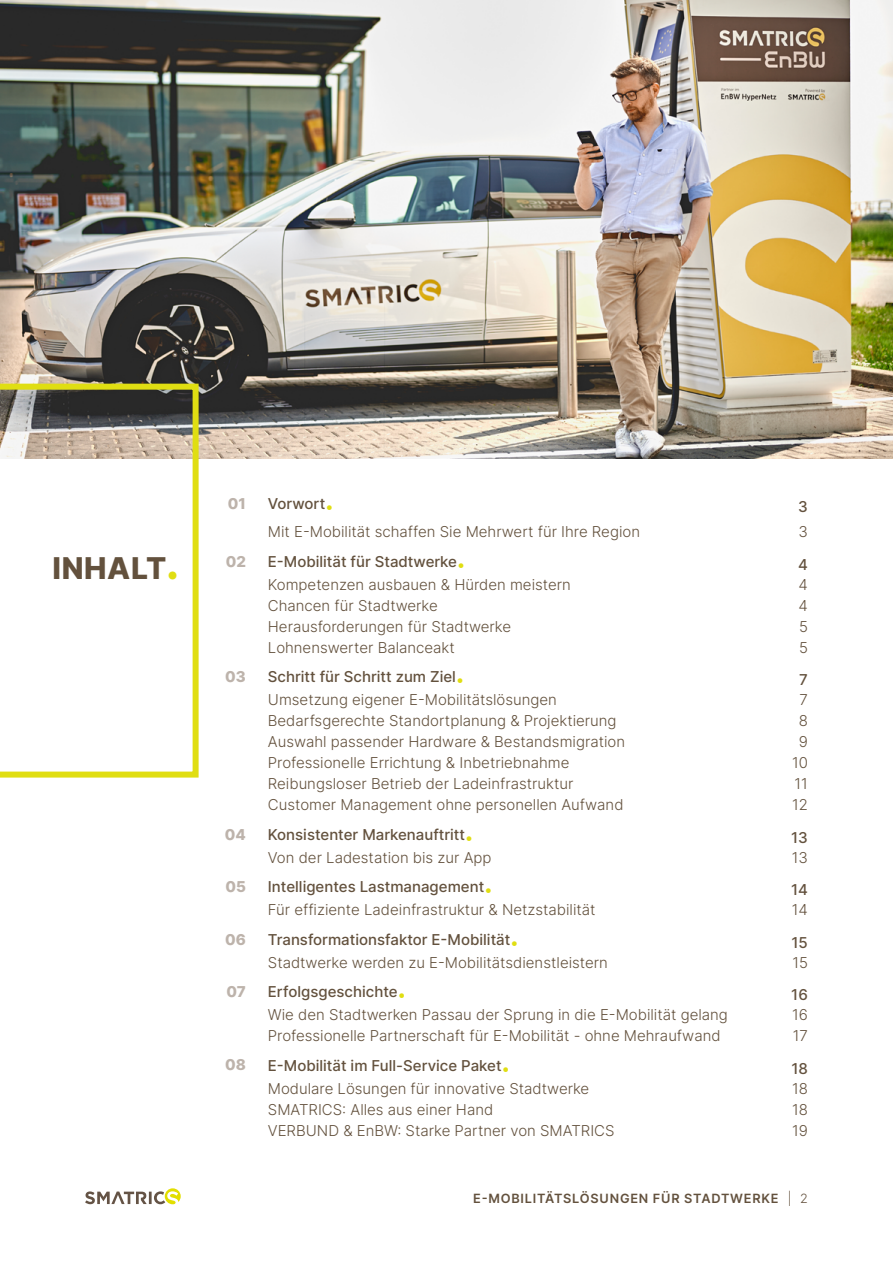
<style>
.page{position:relative;width:893px;height:1263px;background:#fff}
.page>*{position:absolute;margin:0;border:0;box-sizing:border-box;transform-origin:0 0}
.t1{font:800 30px "Inter";letter-spacing:.02em;color:#63513d}
.t2{font:300 15px "Inter";color:#63513d}
.t3{font:500 15px "Inter";color:#63513d}
.t4{font:800 15px "Inter";color:#bdb3ab}
.t5{font:600 12.75px "Inter";letter-spacing:.06em;color:#63513d}
.s1{font-family:"Minion Pro";font-weight:400;color:#e0de12}
.s2{color:#e0de12}
.s3{font-weight:300}
</style>
<div class="page">
<svg style="left:85px;top:1188px;width:96px;height:16px"></svg>
<img style="left:0;top:0;width:893px;height:458px">
<svg style="left:0;top:384px;width:199px;height:393px"></svg>
<h1 class="t1" style="left:52px;top:546px;width:128px">INHALT<span class="s1">•</span></h1>
<p class="t4" style="left:228px;top:493px;width:20px">01</p>
<p class="t4" style="left:226px;top:550px;width:22px">02</p>
<p class="t4" style="left:225px;top:666px;width:22px">03</p>
<p class="t4" style="left:225px;top:823px;width:22px">04</p>
<p class="t4" style="left:225px;top:876px;width:22px">05</p>
<p class="t4" style="left:225px;top:928px;width:22px">06</p>
<p class="t4" style="left:227px;top:981px;width:21px">07</p>
<p class="t4" style="left:225px;top:1054px;width:22px">08</p>
<p class="t3" style="left:268px;top:493px;width:67px">Vorwort<span class="s2">•</span></p>
<p class="t3" style="left:798px;top:496px;width:11px">3</p>
<p class="t2" style="left:268px;top:521px;width:374px">Mit E-Mobilität schaffen Sie Mehrwert für Ihre Region</p>
<p class="t2" style="left:798px;top:521px;width:11px">3</p>
<p class="t3" style="left:268px;top:550px;width:199px">E-Mobilität für Stadtwerke<span class="s2">•</span></p>
<p class="t3" style="left:798px;top:553px;width:11px">4</p>
<p class="t2" style="left:268px;top:573px;width:304px">Kompetenzen ausbauen &amp; Hürden meistern</p>
<p class="t2" style="left:798px;top:573px;width:11px">4</p>
<p class="t2" style="left:268px;top:594px;width:171px">Chancen für Stadtwerke</p>
<p class="t2" style="left:798px;top:594px;width:11px">4</p>
<p class="t2" style="left:268px;top:615px;width:245px">Herausforderungen für Stadtwerke</p>
<p class="t2" style="left:799px;top:615px;width:10px">5</p>
<p class="t2" style="left:268px;top:636px;width:188px">Lohnenswerter Balanceakt</p>
<p class="t2" style="left:799px;top:636px;width:10px">5</p>
<p class="t3" style="left:268px;top:666px;width:198px">Schritt für Schritt zum Ziel<span class="s2">•</span></p>
<p class="t3" style="left:799px;top:669px;width:10px">7</p>
<p class="t2" style="left:268px;top:689px;width:291px">Umsetzung eigener E-Mobilitätslösungen</p>
<p class="t2" style="left:799px;top:689px;width:10px">7</p>
<p class="t2" style="left:268px;top:710px;width:350px">Bedarfsgerechte Standortplanung &amp; Projektierung</p>
<p class="t2" style="left:799px;top:710px;width:11px">8</p>
<p class="t2" style="left:268px;top:731px;width:359px">Auswahl passender Hardware &amp; Bestandsmigration</p>
<p class="t2" style="left:799px;top:731px;width:11px">9</p>
<p class="t2" style="left:268px;top:752px;width:303px">Professionelle Errichtung &amp; Inbetriebnahme</p>
<p class="t2" style="left:792px;top:752px;width:17px">10</p>
<p class="t2" style="left:268px;top:773px;width:307px">Reibungsloser Betrieb der Ladeinfrastruktur</p>
<p class="t2" style="left:795px;top:773px;width:15px">11</p>
<p class="t2" style="left:268px;top:794px;width:357px">Customer Management ohne personellen Aufwand</p>
<p class="t2" style="left:792px;top:794px;width:17px">12</p>
<p class="t3" style="left:268px;top:823px;width:207px">Konsistenter Markenauftritt<span class="s2">•</span></p>
<p class="t3" style="left:791px;top:826px;width:18px">13</p>
<p class="t2" style="left:268px;top:846px;width:225px">Von der Ladestation bis zur App</p>
<p class="t2" style="left:792px;top:846px;width:18px">13</p>
<p class="t3" style="left:268px;top:876px;width:226px">Intelligentes Lastmanagement<span class="s2">•</span></p>
<p class="t3" style="left:791px;top:879px;width:18px">14</p>
<p class="t2" style="left:268px;top:899px;width:329px">Für effiziente Ladeinfrastruktur &amp; Netzstabilität</p>
<p class="t2" style="left:792px;top:899px;width:18px">14</p>
<p class="t3" style="left:268px;top:928px;width:252px">Transformationsfaktor E-Mobilität<span class="s2">•</span></p>
<p class="t3" style="left:791px;top:931px;width:18px">15</p>
<p class="t2" style="left:268px;top:951px;width:342px">Stadtwerke werden zu E-Mobilitätsdienstleistern</p>
<p class="t2" style="left:792px;top:951px;width:17px">15</p>
<p class="t3" style="left:268px;top:981px;width:139px">Erfolgsgeschichte<span class="s2">•</span></p>
<p class="t3" style="left:791px;top:984px;width:18px">16</p>
<p class="t2" style="left:268px;top:1004px;width:462px">Wie den Stadtwerken Passau der Sprung in die E-Mobilität gelang</p>
<p class="t2" style="left:792px;top:1004px;width:17px">16</p>
<p class="t2" style="left:268px;top:1025px;width:454px">Professionelle Partnerschaft für E-Mobilität - ohne Mehraufwand</p>
<p class="t2" style="left:793px;top:1025px;width:17px">17</p>
<p class="t3" style="left:268px;top:1054px;width:243px">E-Mobilität im Full-Service Paket<span class="s2">•</span></p>
<p class="t3" style="left:791px;top:1057px;width:18px">18</p>
<p class="t2" style="left:268px;top:1077px;width:323px">Modulare Lösungen für innovative Stadtwerke</p>
<p class="t2" style="left:792px;top:1077px;width:17px">18</p>
<p class="t2" style="left:268px;top:1098px;width:227px">SMATRICS: Alles aus einer Hand</p>
<p class="t2" style="left:792px;top:1098px;width:17px">18</p>
<p class="t2" style="left:268px;top:1119px;width:348px">VERBUND &amp; EnBW: Starke Partner von SMATRICS</p>
<p class="t2" style="left:792px;top:1119px;width:17px">19</p>
<p class="t5" style="left:473px;top:1189px;width:336px">E-MOBILITÄTSLÖSUNGEN FÜR STADTWERKE <span class="s3">| 2</span></p>
</div>
